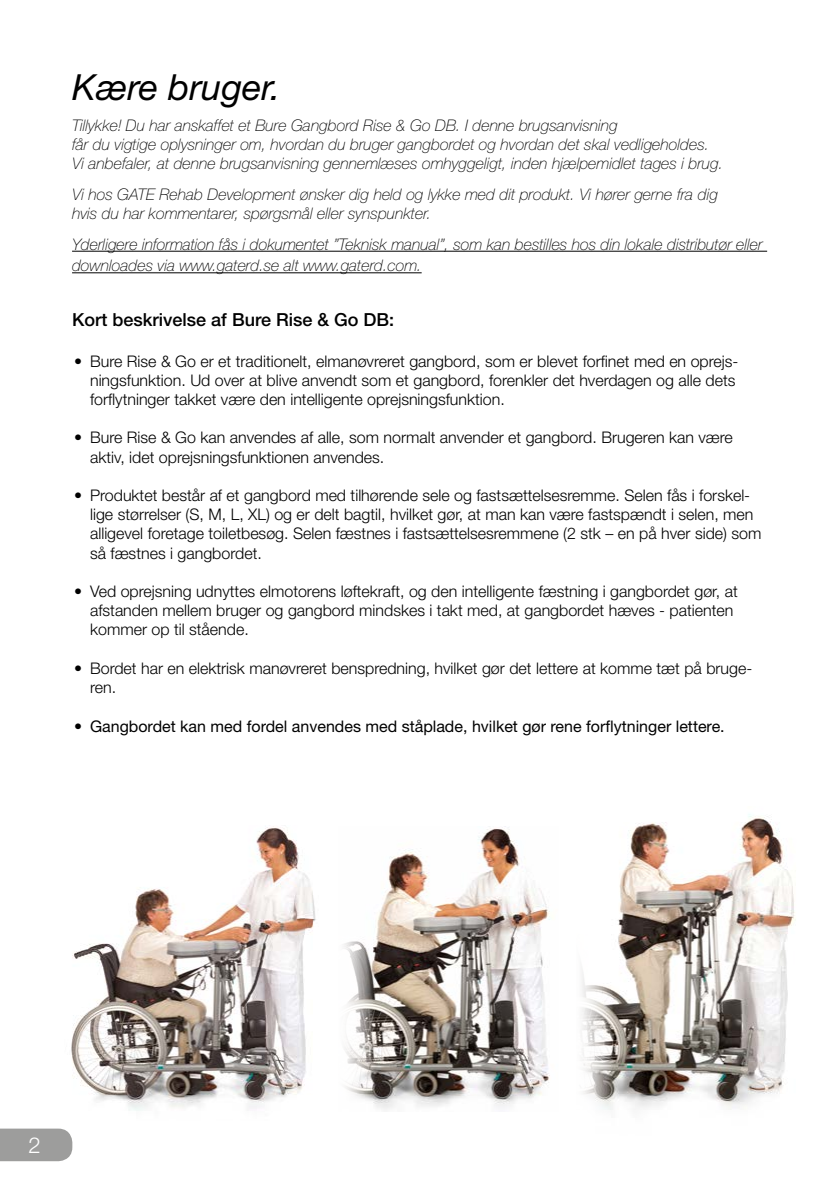
<style>
.page{position:relative;width:840px;height:1191px;background:#fff}
.page>*{position:absolute;margin:0;border:0;box-sizing:border-box;transform-origin:0 0}
.t1{font:italic 36px "Helvetica Neue";color:#000}
.t2{font:300 22px "Helvetica Neue";color:#fff}
.t3{font:500 18px "Helvetica Neue";color:#000}
.t4{font:300 16px/19.2px "Helvetica Neue";color:#000}
.t5{font:italic 100 16px/19.2px "Helvetica Neue";color:#000}
.t6{font:16px "Helvetica Neue";color:#000}
</style>
<div class="page">
<div style="left:0;top:1128px;width:72px;height:33px;background:#9d9d9c"></div>
<hr style="left:72px;top:251px;width:694px;height:1px;background:#000">
<hr style="left:72px;top:272px;width:349px;height:1px;background:#000">
<img style="left:344px;top:826px;width:206px;height:284px">
<img style="left:71px;top:826px;width:245px;height:285px">
<img style="left:581px;top:814px;width:215px;height:296px">
<h1 class="t1" style="left:72px;top:66px;width:210px">Kære bruger.</h1>
<p class="t5" style="left:72px;top:116px;width:652px">Tillykke! Du har anskaffet et Bure Gangbord Rise &amp; Go DB. I denne brugsanvisning<br>får du vigtige oplysninger om, hvordan du bruger gangbordet og hvordan det skal vedligeholdes.<br>Vi anbefaler, at denne brugsanvisning gennemlæses omhyggeligt, inden hjælpemidlet tages i brug.</p>
<p class="t5" style="left:72px;top:184px;width:647px">Vi hos GATE Rehab Development ønsker dig held og lykke med dit produkt. Vi hører gerne fra dig hvis du har kommentarer, spørgsmål eller synspunkter.</p>
<p class="t5" style="left:72px;top:233px;width:691px;line-height:21.6px">Yderligere information fås i dokumentet ”Teknisk manual”, som kan bestilles hos din lokale distributør eller downloades via www.gaterd.se alt www.gaterd.com.</p>
<p class="t3" style="left:72px;top:309px;width:323px">Kort beskrivelse af Bure Rise &amp; Go DB:</p>
<p class="t4" style="left:90px;top:351px;width:649px;text-indent:-16px">• Bure Rise &amp; Go er et traditionelt, elmanøvreret gangbord, som er blevet forfinet med en oprejs&shy;ningsfunktion. Ud over at blive anvendt som et gangbord, forenkler det hverdagen og alle dets forflytninger takket være den intelligente oprejsningsfunktion.</p>
<p class="t4" style="left:90px;top:428px;width:644px;text-indent:-16px">• Bure Rise &amp; Go kan anvendes af alle, som normalt anvender et gangbord. Brugeren kan være aktiv, idet oprejsningsfunktionen anvendes.</p>
<p class="t4" style="left:90px;top:485px;width:672px;text-indent:-16px">• Produktet består af et gangbord med tilhørende sele og fastsættelsesremme. Selen fås i forskel&shy;lige størrelser (S, M, L, XL) og er delt bagtil, hvilket gør, at man kan være fastspændt i selen, men alligevel foretage toiletbesøg. Selen fæstnes i fastsættelsesremmene (2 stk – en på hver side) som så fæstnes i gangbordet.</p>
<p class="t4" style="left:90px;top:581px;width:648px;text-indent:-16px">• Ved oprejsning udnyttes elmotorens løftekraft, og den intelligente fæstning i gangbordet gør, at afstanden mellem bruger og gangbord mindskes i takt med, at gangbordet hæves - patienten kommer op til stående.</p>
<p class="t4" style="left:90px;top:658px;width:663px;text-indent:-16px">• Bordet har en elektrisk manøvreret benspredning, hvilket gør det lettere at komme tæt på bruge&shy;ren.</p>
<p class="t6" style="left:74px;top:716px;width:651px">• Gangbordet kan med fordel anvendes med ståplade, hvilket gør rene forflytninger lettere.</p>
<h2 class="t2" style="left:28px;top:1131px;width:14px">2</h2>
</div>
